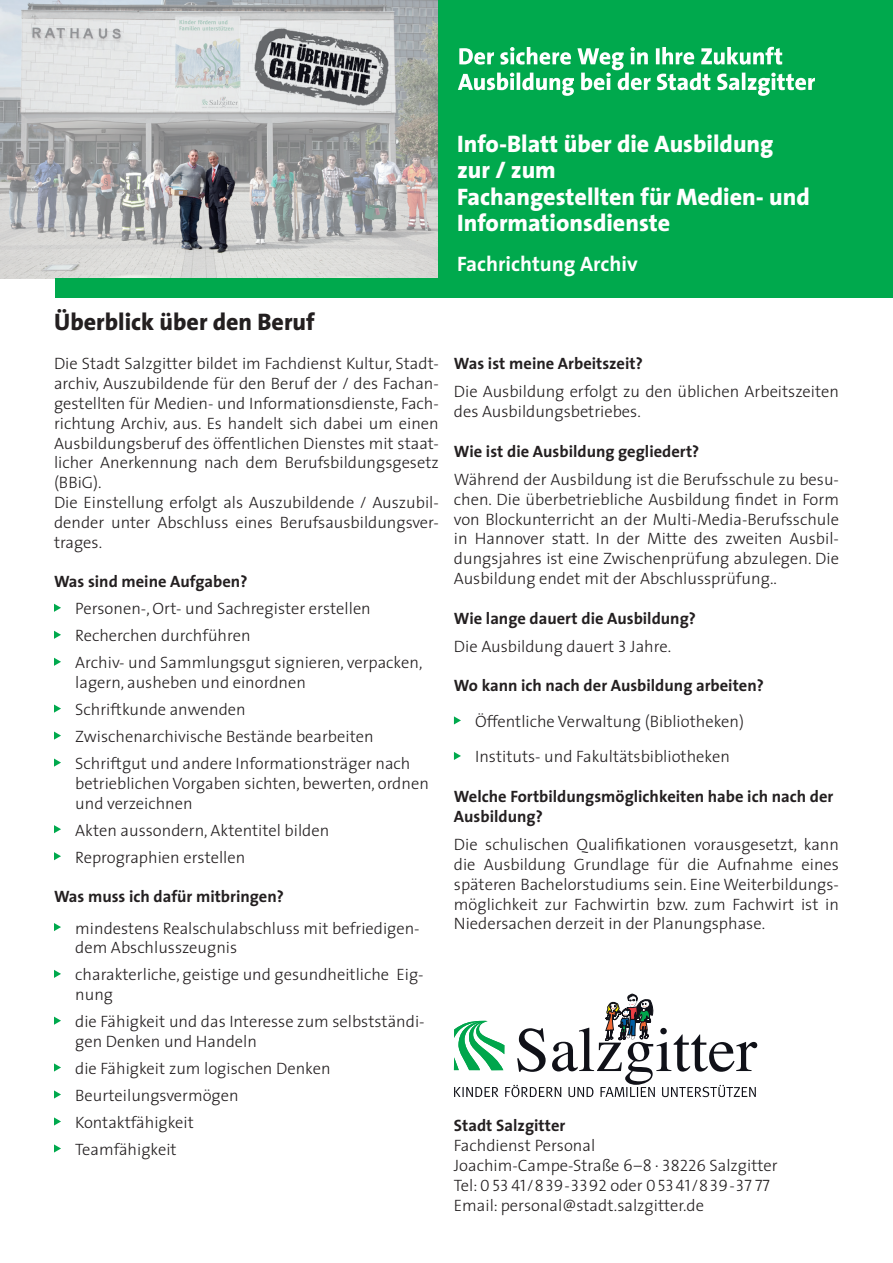
<style>
.page{position:relative;width:893px;height:1263px;background:#fff}
.page>*{position:absolute;margin:0;border:0;box-sizing:border-box;transform-origin:0 0}
.t1{font:800 24px/26.4px "The Sans";color:#fff}
.t2{font:800 24px "The Sans";color:#231f20}
.t3{font:700 21px "The Sans";color:#fff}
.t4{font:300 16.5px/19.8px "The Sans";color:#231f20}
.t5{font:700 16.5px/28.3px "The Sans";color:#231f20}
.t6{font:16.5px "The Sans Light Caps";color:#231f20}
.s1{font-weight:300}
.s2{font-family:"The Sans Light Caps";font-weight:400}
.s3{font-family:"The Sans";font-weight:300}
</style>
<div class="page">
<img style="left:0;top:0;width:439px;height:278px">
<div style="left:439px;top:0;width:454px;height:289px;background:#00a94d"></div>
<svg style="left:454px;top:994px;width:303px;height:103px"></svg>
<div style="left:56px;top:278px;width:837px;height:20px;background:#00a94d"></div>
<svg style="left:458px;top:47px;width:357px;height:49px"></svg>
<svg style="left:54px;top:604px;width:7px;height:8px"></svg>
<svg style="left:54px;top:631px;width:7px;height:8px"></svg>
<svg style="left:54px;top:658px;width:7px;height:8px"></svg>
<svg style="left:54px;top:704px;width:7px;height:9px"></svg>
<svg style="left:54px;top:731px;width:7px;height:9px"></svg>
<svg style="left:54px;top:758px;width:7px;height:9px"></svg>
<svg style="left:54px;top:825px;width:7px;height:8px"></svg>
<svg style="left:54px;top:852px;width:7px;height:8px"></svg>
<svg style="left:54px;top:923px;width:7px;height:8px"></svg>
<svg style="left:54px;top:970px;width:7px;height:8px"></svg>
<svg style="left:54px;top:1016px;width:7px;height:9px"></svg>
<svg style="left:54px;top:1063px;width:7px;height:8px"></svg>
<svg style="left:54px;top:1090px;width:7px;height:8px"></svg>
<svg style="left:54px;top:1117px;width:7px;height:8px"></svg>
<svg style="left:54px;top:1144px;width:7px;height:8px"></svg>
<svg style="left:454px;top:716px;width:7px;height:8px"></svg>
<svg style="left:454px;top:752px;width:7px;height:8px"></svg>
<h1 class="t2" style="left:54px;top:301px;width:262px">Überblick über den Beruf</h1>
<p class="t4" style="left:54px;top:353px;width:386px">Die Stadt Salzgitter bildet im Fachdienst Kultur, Stadt&shy;archiv, Auszubildende für den Beruf der / des Fachan&shy;gestellten für Medien- und Informationsdienste, Fach&shy;richtung Archiv, aus. Es handelt sich dabei um einen Ausbildungsberuf des öffentlichen Dienstes mit staat&shy;licher Anerkennung nach dem Berufsbildungsgesetz (BBiG).<br>Die Einstellung erfolgt als Auszubildende / Auszubil&shy;dender unter Abschluss eines Berufsausbildungsver&shy;trages.</p>
<p class="t5" style="left:54px;top:567px;width:195px">Was sind meine Aufgaben?</p>
<p class="t4" style="left:75px;top:595px;width:349px;line-height:27px">Personen-, Ort- und Sachregister erstellen<br>Recherchen durchführen<br>Archiv- und Sammlungsgut signieren, verpacken,</p>
<p class="t4" style="left:75px;top:668px;width:337px;line-height:27px">lagern, ausheben und einordnen<br>Schriftkunde anwenden<br>Zwischenarchivische Bestände bearbeiten Schriftgut und andere Informationsträger nach</p>
<p class="t4" style="left:75px;top:773px;width:355px">betrieblichen Vorgaben sichten, bewerten, ordnen und verzeichnen</p>
<p class="t4" style="left:75px;top:816px;width:255px;line-height:27px">Akten aussondern, Aktentitel bilden<br>Reprographien erstellen</p>
<p class="t5" style="left:54px;top:882px;width:231px">Was muss ich dafür mitbringen?</p>
<p class="t4" style="left:75px;top:917px;width:346px">mindestens Realschulabschluss mit befriedigen&shy;dem Abschlusszeugnis</p>
<p class="t4" style="left:75px;top:964px;width:350px">charakterliche, geistige und gesundheitliche Eig&shy;nung</p>
<p class="t4" style="left:75px;top:1011px;width:351px">die Fähigkeit und das Interesse zum selbstständi&shy;gen Denken und Handeln</p>
<p class="t4" style="left:75px;top:1054px;width:257px;line-height:27px">die Fähigkeit zum logischen Denken<br>Beurteilungsvermögen<br>Kontaktfähigkeit<br>Teamfähigkeit</p>
<h1 class="t1" style="left:457px;top:130px;width:354px">Info-Blatt über die Ausbildung zur / zum<br>Fachangestellten für Medien- und<br>Informationsdienste</h1>
<p class="t3" style="left:457px;top:246px;width:182px">Fachrichtung Archiv</p>
<p class="t5" style="left:454px;top:349px;width:190px">Was ist meine Arbeitszeit?</p>
<p class="t4" style="left:454px;top:381px;width:386px">Die Ausbildung erfolgt zu den üblichen Arbeitszeiten des Ausbildungsbetriebes.</p>
<p class="t5" style="left:454px;top:436px;width:247px">Wie ist die Ausbildung gegliedert?</p>
<p class="t4" style="left:454px;top:469px;width:387px;text-align:justify">Während der Ausbildung ist die Berufsschule zu besu&shy;chen. Die überbetriebliche Ausbildung findet in Form von Blockunterricht an der Multi-Media-Berufsschule in Hannover statt. In der Mitte des zweiten Ausbil&shy;dungsjahres ist eine Zwischenprüfung abzulegen. Die Ausbildung endet mit der Abschlussprüfung..</p>
<p class="t5" style="left:454px;top:603px;width:244px">Wie lange dauert die Ausbildung?<br><span class="s1">Die Ausbildung dauert</span> <span class="s2">3</span> <span class="s1">Jahre.</span></p>
<p class="t5" style="left:454px;top:671px;width:311px">Wo kann ich nach der Ausbildung arbeiten?</p>
<p class="t4" style="left:475px;top:703px;width:270px;line-height:35.5px">Öffentliche Verwaltung (Bibliotheken)<br>Instituts- und Fakultätsbibliotheken</p>
<p class="t5" style="left:454px;top:786px;width:381px;line-height:19.8px">Welche Fortbildungsmöglichkeiten habe ich nach der<br>Ausbildung?</p>
<p class="t4" style="left:454px;top:834px;width:387px;text-align:justify">Die schulischen Qualifikationen vorausgesetzt, kann die Ausbildung Grundlage für die Aufnahme eines späteren Bachelorstudiums sein. Eine Weiterbildungs&shy;möglichkeit zur Fachwirtin bzw. zum Fachwirt ist in Niedersachen derzeit in der Planungsphase.</p>
<p class="t5" style="left:454px;top:1111px;width:113px">Stadt Salzgitter</p>
<p class="t4" style="left:454px;top:1135px;width:325px">Fachdienst Personal<br>Joachim-Campe-Straße 6–8 · <span class="s2">38226</span> Salzgitter</p>
<p class="t6" style="left:454px;top:1171px;width:318px"><span class="s3">Tel:</span> 0 53 41/839-3392 <span class="s3">oder</span> 05341/839-37 77</p>
<p class="t4" style="left:454px;top:1194px;width:252px">Email<span class="s2">:</span> personal@stadt.salzgitter.de</p>
</div>
